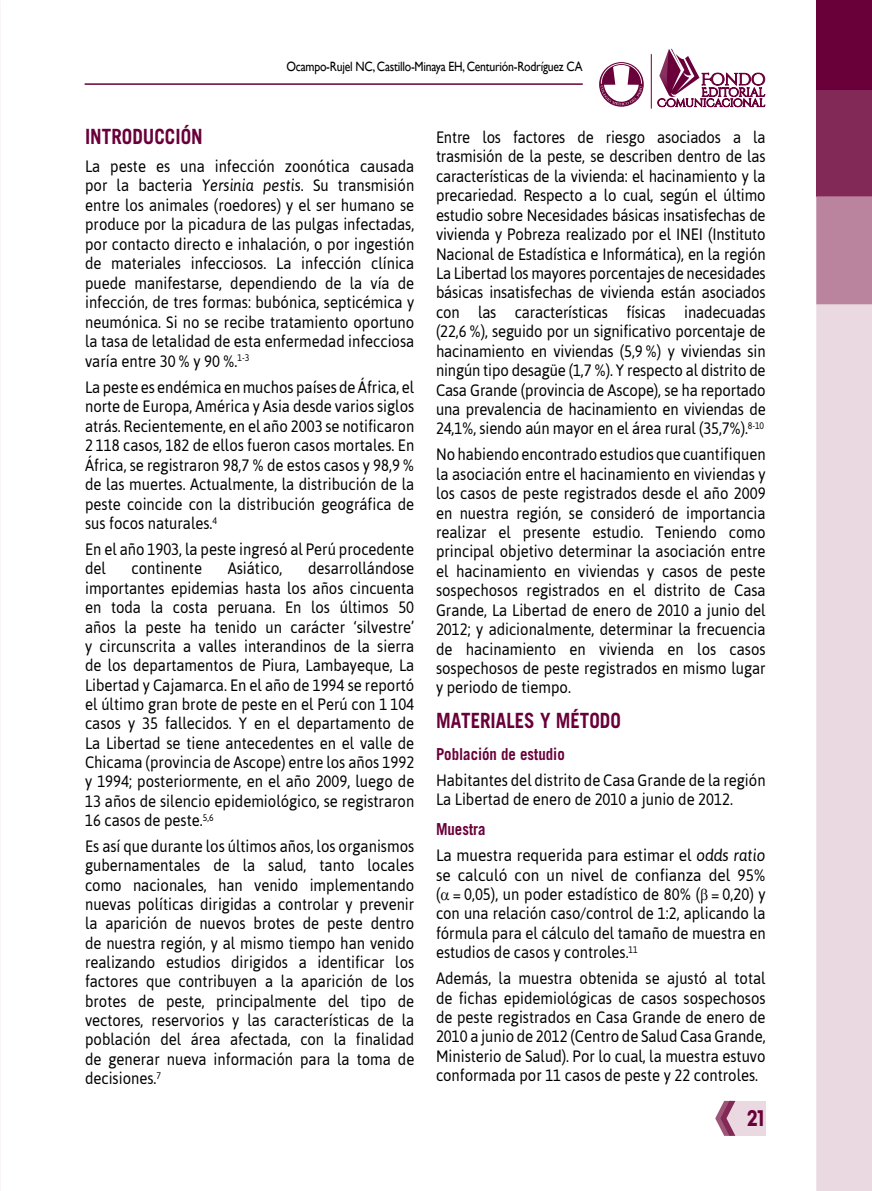
<style>
.page{position:relative;width:872px;height:1191px;background:#fff}
.page>*{position:absolute;margin:0;border:0;box-sizing:border-box;transform-origin:0 0}
.t1{font:22.5px "Milocha";color:#690039;scale:.87 1}
.t2{font:700 21px "Trade Gothic";color:#690039;scale:.9 1}
.t3{font:16.5px/19.4px "Asap";color:#000;text-align:justify;scale:.9 1}
.t4{font:16.5px/19.4px "Asap";color:#000;text-align:justify;scale:.93 1}
.t5{font:700 16.5px "Trade Gothic";color:#690039;scale:.9 1}
.t6{font:13.5px "Gill Sans";letter-spacing:-.02em;color:#000;scale:.87 1}
.s1{font-style:italic}
</style>
<div class="page">
<div style="left:724px;top:1100px;width:41px;height:35px;background:#ebd9e2"></div>
<svg style="left:715px;top:1100px;width:20px;height:35px"></svg>
<div style="left:816px;top:0;width:56px;height:90px;background:#690039"></div>
<div style="left:816px;top:90px;width:56px;height:106px;background:#832957"></div>
<div style="left:816px;top:196px;width:56px;height:109px;background:#bb849e"></div>
<svg style="left:816px;top:305px;width:56px;height:886px;background:#ebd9e2"></svg>
<hr style="left:85px;top:83px;width:498px;height:2px;background:#690039">
<svg style="left:657px;top:49px;width:108px;height:59px"></svg>
<svg style="left:599px;top:62px;width:44px;height:45px"></svg>
<svg style="left:600px;top:63px;width:42px;height:42px"></svg>
<hr style="left:651px;top:54px;width:1px;height:55px;background:#690039">
<p class="t6" style="left:286px;top:58px;width:342px">Ocampo-Rujel NC, Castillo-Minaya EH, Centurión-Rodríguez CA</p>
<p class="t2" style="left:85px;top:123px;width:132px">INTRODUCCIÓN</p>
<p class="t3" style="left:85px;top:156px;width:367px">La peste es una infección zoonótica causada por la bacteria <span class="s1">Yersinia pestis</span>. Su transmisión entre los animales (roedores) y el ser humano se produce por la picadura de las pulgas infectadas, por contacto directo e inhalación, o por ingestión de materiales infecciosos. La infección clínica puede manifestarse, dependiendo de la vía de infección, de tres formas: bubónica, septicémica y neumónica. Si no se recibe tratamiento oportuno la tasa de letalidad de esta enfermedad infecciosa varía entre 30 % y 90 %.<sup>1-3</sup></p>
<p class="t3" style="left:85px;top:377px;width:367px">La peste es endémica en muchos países de África, el norte de Europa, América y Asia desde varios siglos atrás. Recientemente, en el año 2003 se notificaron 2 118 casos, 182 de ellos fueron casos mortales. En África, se registraron 98,7 % de estos casos y 98,9 % de las muertes. Actualmente, la distribución de la peste coincide con la distribución geográfica de sus focos naturales.<sup>4</sup></p>
<p class="t3" style="left:85px;top:539px;width:367px">En el año 1903, la peste ingresó al Perú procedente del</p>
<p class="t3" style="left:85px;top:559px;width:367px;text-indent:223px">desarrollándose importantes epidemias hasta los años cincuenta en toda la costa peruana. En los últimos 50 años la peste ha tenido un carácter ‘silvestre’ y circunscrita a valles interandinos de la sierra de los departamentos de Piura, Lambayeque, La Libertad y Cajamarca. En el año de 1994 se reportó el último gran brote de peste en el Perú con 1 104 casos y 35 fallecidos. Y en el departamento de La Libertad se tiene antecedentes en el valle de Chicama (provincia de Ascope) entre los años 1992 y 1994; posteriormente, en el año 2009, luego de 13 años de silencio epidemiológico, se registraron 16 casos de peste.<sup>5,6</sup></p>
<p class="t3" style="left:85px;top:836px;width:367px">Es así que durante los últimos años, los organismos gubernamentales de la salud, tanto locales como nacionales, han venido implementando nuevas políticas dirigidas a controlar y prevenir la aparición de nuevos brotes de peste dentro de nuestra región, y al mismo tiempo han venido realizando estudios dirigidos a identificar los factores que contribuyen a la aparición de los brotes de peste, principalmente del tipo de vectores, reservorios y las características de la población del área afectada, con la finalidad de generar nueva información para la toma de decisiones.<sup>7</sup></p>
<p class="t3" style="left:131px;top:559px;width:80px">continente</p>
<p class="t3" style="left:228px;top:559px;width:62px">Asiático,</p>
<p class="t3" style="left:436px;top:127px;width:368px">Entre los factores de riesgo asociados a la trasmisión de la peste, se describen dentro de las características de la vivienda: el hacinamiento y la precariedad. Respecto a lo cual, según el último estudio sobre Necesidades básicas insatisfechas de vivienda y Pobreza realizado por el INEI (Instituto Nacional de Estadística e Informática), en la región La Libertad los mayores porcentajes de necesidades básicas insatisfechas de vivienda están asociados con las características físicas inadecuadas (22,6 %), seguido por un significativo porcentaje de hacinamiento en viviendas (5,9 %) y viviendas sin ningún tipo desagüe (1,7 %). Y respecto al distrito de Casa Grande (provincia de Ascope), se ha reportado una prevalencia de hacinamiento en viviendas de 24,1%, siendo aún mayor en el área rural (35,7%).<sup>8-10</sup></p>
<p class="t3" style="left:436px;top:445px;width:368px">No habiendo encontrado estudios que cuantifiquen la asociación entre el hacinamiento en viviendas y los casos de peste registrados desde el año 2009 en nuestra región, se consideró de importancia realizar el presente estudio. Teniendo como principal objetivo determinar la asociación entre el hacinamiento en viviendas y casos de peste sospechosos registrados en el distrito de Casa Grande, La Libertad de enero de 2010 a junio del 2012; y adicionalmente, determinar la frecuencia de hacinamiento en vivienda en los casos sospechosos de peste registrados en mismo lugar y periodo de tiempo.</p>
<p class="t2" style="left:436px;top:707px;width:207px">MATERIALES Y MÉTODO</p>
<p class="t5" style="left:436px;top:744px;width:145px">Población de estudio</p>
<p class="t3" style="left:436px;top:770px;width:368px">Habitantes del distrito de Casa Grande de la región<br>La Libertad de enero de 2010 a junio de 2012.</p>
<p class="t5" style="left:436px;top:819px;width:56px">Muestra</p>
<p class="t4" style="left:436px;top:845px;width:356px">La muestra requerida para estimar el <span class="s1">odds ratio </span>se calculó con un nivel de confianza del 95% ( = 0,05), un poder estadístico de 80% ( = 0,20) y con una relación caso/control de 1:2, aplicando la fórmula para el cálculo del tamaño de muestra en estudios de casos y controles.<sup>11</sup></p>
<p class="t3" style="left:436px;top:968px;width:368px">Además, la muestra obtenida se ajustó al total de fichas epidemiológicas de casos sospechosos de peste registrados en Casa Grande de enero de 2010 a junio de 2012 (Centro de Salud Casa Grande, Ministerio de Salud). Por lo cual, la muestra estuvo conformada por 11 casos de peste y 22 controles.</p>
<h1 class="t1" style="left:747px;top:1105px;width:20px">21</h1>
</div>
